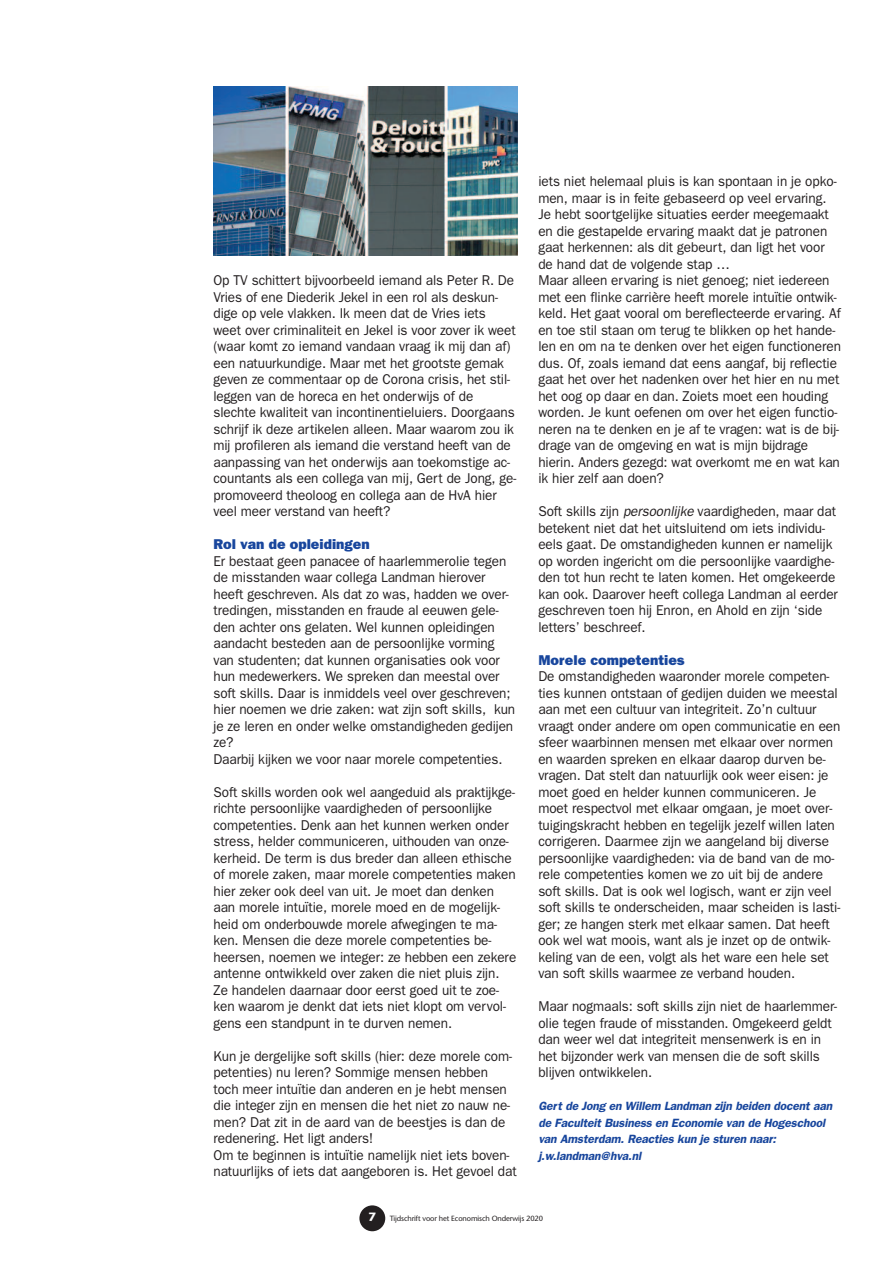
<style>
.page{position:relative;width:893px;height:1263px;background:#fff}
.page>*{position:absolute;margin:0;border:0;box-sizing:border-box;transform-origin:0 0}
.t1{font:14.25px/16.5px "Franklin Gothic";letter-spacing:-.005em;color:#231f20;scale:.95 1}
.t2{font:800 14.25px "Franklin Gothic";color:#18469d}
.t3{font:italic 600 12px/16.5px "Franklin Gothic";letter-spacing:-.01em;color:#18469d}
.t4{font:7.5px "Stone Sans";letter-spacing:-.015em;color:#231f20}
.s1{font-style:italic}
.s2{font-weight:700;font-size:12px;color:#fff}
</style>
<div class="page">
<div style="left:359px;top:1205px;width:26px;height:26px;background:#231f20;border-radius:50%"></div>
<img style="left:213px;top:87px;width:304px;height:169px">
<p class="t1" style="left:213px;top:272px;width:320px">Op TV schittert bijvoorbeeld iemand als Peter R. De Vries of ene Diederik Jekel in een rol als deskun&shy;dige op vele vlakken. Ik meen dat de Vries iets weet over criminaliteit en Jekel is voor zover ik weet (waar komt zo iemand vandaan vraag ik mij dan af) een natuurkundige. Maar met het grootste gemak geven ze commentaar op de Corona crisis, het stil&shy;leggen van de horeca en het onderwijs of de slechte kwaliteit van incontinentieluiers. Doorgaans schrijf ik deze artikelen alleen. Maar waarom zou ik mij profileren als iemand die verstand heeft van de aanpassing van het onderwijs aan toekomstige ac&shy;countants als een collega van mij, Gert de Jong, ge&shy;promoveerd theoloog en collega aan de HvA hier veel meer verstand van heeft?</p>
<p class="t2" style="left:213px;top:536px;width:158px">Rol van de opleidingen</p>
<p class="t1" style="left:213px;top:552px;width:319px">Er bestaat geen panacee of haarlemmerolie tegen de misstanden waar collega Landman hierover heeft geschreven. Als dat zo was, hadden we over&shy;tredingen, misstanden en fraude al eeuwen gele&shy;den achter ons gelaten. Wel kunnen opleidingen aandacht besteden aan de persoonlijke vorming van studenten; dat kunnen organisaties ook voor hun medewerkers. We spreken dan meestal over soft skills. Daar is inmiddels veel over geschreven; hier noemen we drie zaken: wat zijn soft skills, kun je ze leren en onder welke omstandigheden gedijen ze?<br>Daarbij kijken we voor naar morele competenties.</p>
<p class="t1" style="left:213px;top:783px;width:320px">Soft skills worden ook wel aangeduid als praktijkge&shy;richte persoonlijke vaardigheden of persoonlijke competenties. Denk aan het kunnen werken onder stress, helder communiceren, uithouden van onze&shy;kerheid. De term is dus breder dan alleen ethische of morele zaken, maar morele competenties maken hier zeker ook deel van uit. Je moet dan denken aan morele intuïtie, morele moed en de mogelijk&shy;heid om onderbouwde morele afwegingen te ma&shy;ken. Mensen die deze morele competenties be&shy;heersen, noemen we integer: ze hebben een zekere antenne ontwikkeld over zaken die niet pluis zijn.<br>Ze handelen daarnaar door eerst goed uit te zoe&shy;ken waarom je denkt dat iets niet klopt om vervol&shy;gens een standpunt in te durven nemen.</p>
<p class="t1" style="left:213px;top:1047px;width:321px">Kun je dergelijke soft skills (hier: deze morele com&shy;petenties) nu leren? Sommige mensen hebben toch meer intuïtie dan anderen en je hebt mensen die integer zijn en mensen die het niet zo nauw ne&shy;men? Dat zit in de aard van de beestjes is dan de redenering. Het ligt anders!<br>Om te beginnen is intuïtie namelijk niet iets boven&shy;natuurlijks of iets dat aangeboren is. Het gevoel dat</p>
<p class="t1" style="left:538px;top:173px;width:320px">iets niet helemaal pluis is kan spontaan in je opko&shy;men, maar is in feite gebaseerd op veel ervaring.<br>Je hebt soortgelijke situaties eerder meegemaakt en die gestapelde ervaring maakt dat je patronen gaat herkennen: als dit gebeurt, dan ligt het voor de hand dat de volgende stap …<br>Maar alleen ervaring is niet genoeg; niet iedereen met een flinke carrière heeft morele intuïtie ontwik&shy;keld. Het gaat vooral om bereflecteerde ervaring. Af en toe stil staan om terug te blikken op het hande&shy;len en om na te denken over het eigen functioneren dus. Of, zoals iemand dat eens aangaf, bij reflectie gaat het over het nadenken over het hier en nu met het oog op daar en dan. Zoiets moet een houding worden. Je kunt oefenen om over het eigen functio&shy;neren na te denken en je af te vragen: wat is de bij&shy;drage van de omgeving en wat is mijn bijdrage hierin. Anders gezegd: wat overkomt me en wat kan ik hier zelf aan doen?</p>
<p class="t1" style="left:538px;top:503px;width:317px">Soft skills zijn <span class="s1">persoonlijke</span> vaardigheden, maar dat betekent niet dat het uitsluitend om iets individu&shy;eels gaat. De omstandigheden kunnen er namelijk op worden ingericht om die persoonlijke vaardighe&shy;den tot hun recht te laten komen. Het omgekeerde kan ook. Daarover heeft collega Landman al eerder geschreven toen hij Enron, en Ahold en zijn ‘side letters’ beschreef.</p>
<p class="t2" style="left:538px;top:651px;width:148px">Morele competenties</p>
<p class="t1" style="left:538px;top:668px;width:320px">De omstandigheden waaronder morele competen&shy;ties kunnen ontstaan of gedijen duiden we meestal aan met een cultuur van integriteit. Zo’n cultuur vraagt onder andere om open communicatie en een sfeer waarbinnen mensen met elkaar over normen en waarden spreken en elkaar daarop durven be&shy;vragen. Dat stelt dan natuurlijk ook weer eisen: je moet goed en helder kunnen communiceren. Je moet respectvol met elkaar omgaan, je moet over&shy;tuigingskracht hebben en tegelijk jezelf willen laten corrigeren. Daarmee zijn we aangeland bij diverse persoonlijke vaardigheden: via de band van de mo&shy;rele competenties komen we zo uit bij de andere soft skills. Dat is ook wel logisch, want er zijn veel soft skills te onderscheiden, maar scheiden is lasti&shy;ger; ze hangen sterk met elkaar samen. Dat heeft ook wel wat moois, want als je inzet op de ontwik&shy;keling van de een, volgt als het ware een hele set van soft skills waarmee ze verband houden.</p>
<p class="t1" style="left:538px;top:998px;width:316px">Maar nogmaals: soft skills zijn niet de haarlemmer&shy;olie tegen fraude of misstanden. Omgekeerd geldt dan weer wel dat integriteit mensenwerk is en in het bijzonder werk van mensen die de soft skills blijven ontwikkelen.</p>
<p class="t3" style="left:538px;top:1098px;width:295px">Gert de Jong en Willem Landman zijn beiden docent aan de Faculteit Business en Economie van de Hogeschool van Amsterdam. Reacties kun je sturen naar: j.w.landman@hva.nl</p>
<p class="t4" style="left:368px;top:1215px;width:176px"><span class="s2">7</span> Tijdschrift voor het Economisch Onderwijs 2020</p>
</div>
